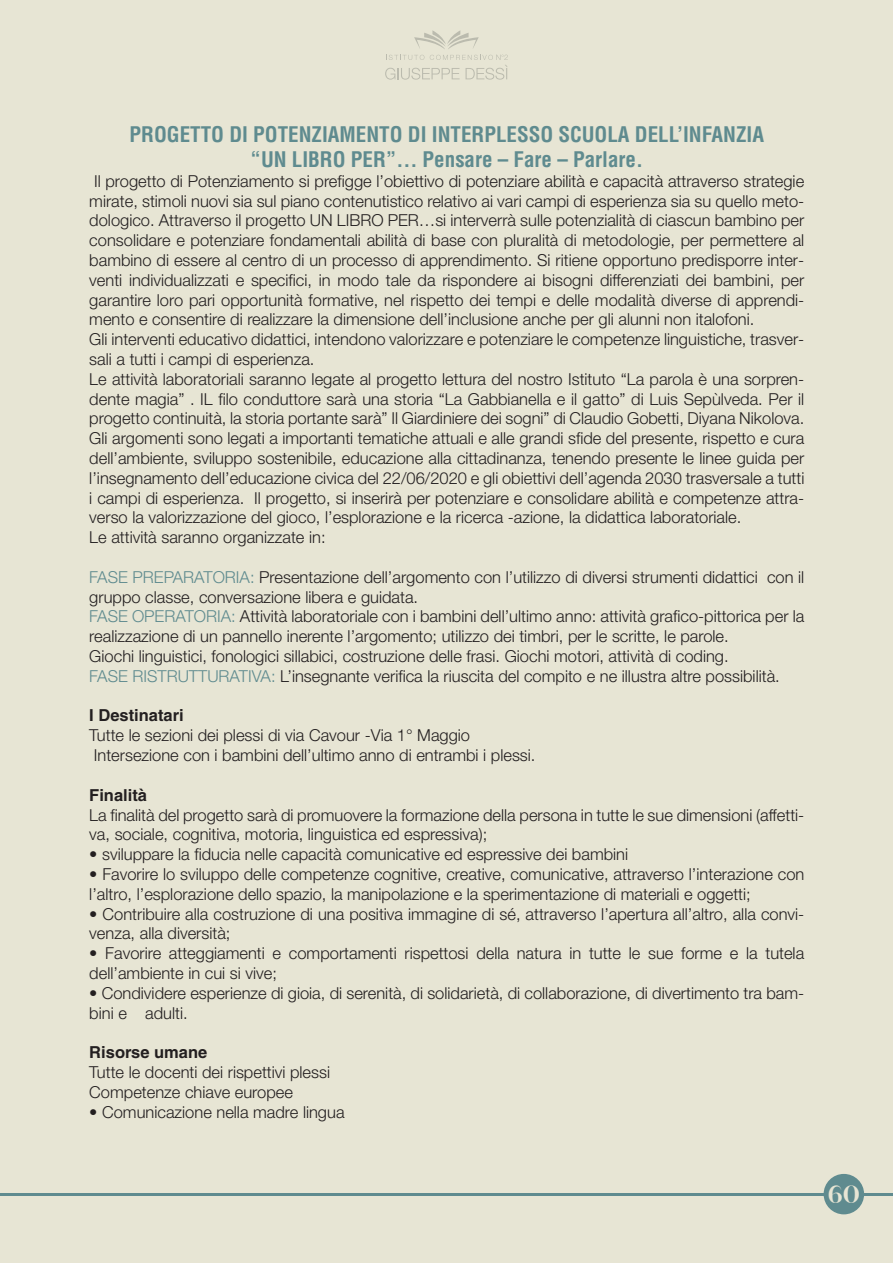
<style>
.page{position:relative;width:893px;height:1263px;background:#e7e5d4}
.page>*{position:absolute;margin:0;border:0;box-sizing:border-box;transform-origin:0 0}
.t1{font:700 24px "Juana Alt Semi";color:#e7e5d4}
.t2{font:700 condensed 21px/25.2px "Helvetica";color:#5f8b8f;text-align:center}
.t3{font:300 16.5px/19.8px "Helvetica Neue";color:#231f20}
.t4{font:700 16.5px "Helvetica";color:#231f20}
.s1{color:#5f8b8f}
</style>
<div class="page">
<hr style="left:0;top:1193px;width:893px;height:2px;background:#5f8b8f">
<div style="left:824px;top:1174px;width:40px;height:40px;background:#5f8b8f;border-radius:50%"></div>
<svg style="left:414px;top:30px;width:65px;height:19px"></svg>
<svg style="left:385px;top:55px;width:123px;height:25px"></svg>
<p class="t2" style="left:130px;top:121px;width:636px">PROGETTO DI POTENZIAMENTO DI INTERPLESSO SCUOLA DELL’INFANZIA “UN LIBRO PER”… Pensare – Fare – Parlare.</p>
<p class="t3" style="left:89px;top:171px;width:717px">Il progetto di Potenziamento si prefigge l’obiettivo di potenziare abilità e capacità attraverso strategie mirate, stimoli nuovi sia sul piano contenutistico relativo ai vari campi di esperienza sia su quello meto&shy;dologico. Attraverso il progetto UN LIBRO PER…si interverrà sulle potenzialità di ciascun bambino per consolidare e potenziare fondamentali abilità di base con pluralità di metodologie, per permettere al bambino di essere al centro di un processo di apprendimento. Si ritiene opportuno predisporre inter&shy;venti individualizzati e specifici, in modo tale da rispondere ai bisogni differenziati dei bambini, per garantire loro pari opportunità formative, nel rispetto dei tempi e delle modalità diverse di apprendi&shy;mento e consentire di realizzare la dimensione dell’inclusione anche per gli alunni non italofoni.<br>Gli interventi educativo didattici, intendono valorizzare e potenziare le competenze linguistiche, trasver&shy;sali a tutti i campi di esperienza.<br>Le attività laboratoriali saranno legate al progetto lettura del nostro Istituto “La parola è una sorpren&shy;dente magia” . IL filo conduttore sarà una storia “La Gabbianella e il gatto” di Luis Sepùlveda. Per il progetto continuità, la storia portante sarà” Il Giardiniere dei sogni” di Claudio Gobetti, Diyana Nikolova.<br>Gli argomenti sono legati a importanti tematiche attuali e alle grandi sfide del presente, rispetto e cura dell’ambiente, sviluppo sostenibile, educazione alla cittadinanza, tenendo presente le linee guida per l’insegnamento dell’educazione civica del 22/06/2020 e gli obiettivi dell’agenda 2030 trasversale a tutti i campi di esperienza. Il progetto, si inserirà per potenziare e consolidare abilità e competenze attra&shy;verso la valorizzazione del gioco, l’esplorazione e la ricerca -azione, la didattica laboratoriale.<br>Le attività saranno organizzate in:</p>
<p class="t3" style="left:89px;top:567px;width:716px"><span class="s1">FASE PREPARATORIA:</span> Presentazione dell’argomento con l’utilizzo di diversi strumenti didattici con il gruppo classe, conversazione libera e guidata.<br><span class="s1">FASE OPERATORIA:</span> Attività laboratoriale con i bambini dell’ultimo anno: attività grafico-pittorica per la realizzazione di un pannello inerente l’argomento; utilizzo dei timbri, per le scritte, le parole.<br>Giochi linguistici, fonologici sillabici, costruzione delle frasi. Giochi motori, attività di coding.<br><span class="s1">FASE RISTRUTTURATIVA:</span> L’insegnante verifica la riuscita del compito e ne illustra altre possibilità.</p>
<p class="t4" style="left:89px;top:706px;width:96px">I Destinatari</p>
<p class="t3" style="left:89px;top:725px;width:448px">Tutte le sezioni dei plessi di via Cavour -Via 1° Maggio<br>Intersezione con i bambini dell’ultimo anno di entrambi i plessi.</p>
<p class="t4" style="left:89px;top:785px;width:59px">Finalità</p>
<p class="t3" style="left:89px;top:804px;width:717px">La finalità del progetto sarà di promuovere la formazione della persona in tutte le sue dimensioni (affetti&shy;va, sociale, cognitiva, motoria, linguistica ed espressiva);</p>
<p class="t3" style="left:89px;top:844px;width:540px">• sviluppare la fiducia nelle capacità comunicative ed espressive dei bambini</p>
<p class="t3" style="left:89px;top:864px;width:716px">• Favorire lo sviluppo delle competenze cognitive, creative, comunicative, attraverso l’interazione con l’altro, l’esplorazione dello spazio, la manipolazione e la sperimentazione di materiali e oggetti;</p>
<p class="t3" style="left:89px;top:903px;width:717px">• Contribuire alla costruzione di una positiva immagine di sé, attraverso l’apertura all’altro, alla convi&shy;venza, alla diversità;</p>
<p class="t3" style="left:89px;top:943px;width:716px">• Favorire atteggiamenti e comportamenti rispettosi della natura in tutte le sue forme e la tutela dell’ambiente in cui si vive;</p>
<p class="t3" style="left:89px;top:982px;width:716px">• Condividere esperienze di gioia, di serenità, di solidarietà, di collaborazione, di divertimento tra bam&shy;bini e adulti.</p>
<p class="t4" style="left:89px;top:1042px;width:120px">Risorse umane</p>
<p class="t3" style="left:89px;top:1062px;width:242px">Tutte le docenti dei rispettivi plessi<br>Competenze chiave europee</p>
<p class="t3" style="left:89px;top:1101px;width:257px">• Comunicazione nella madre lingua</p>
<h1 class="t1" style="left:828px;top:1179px;width:34px">60</h1>
</div>
